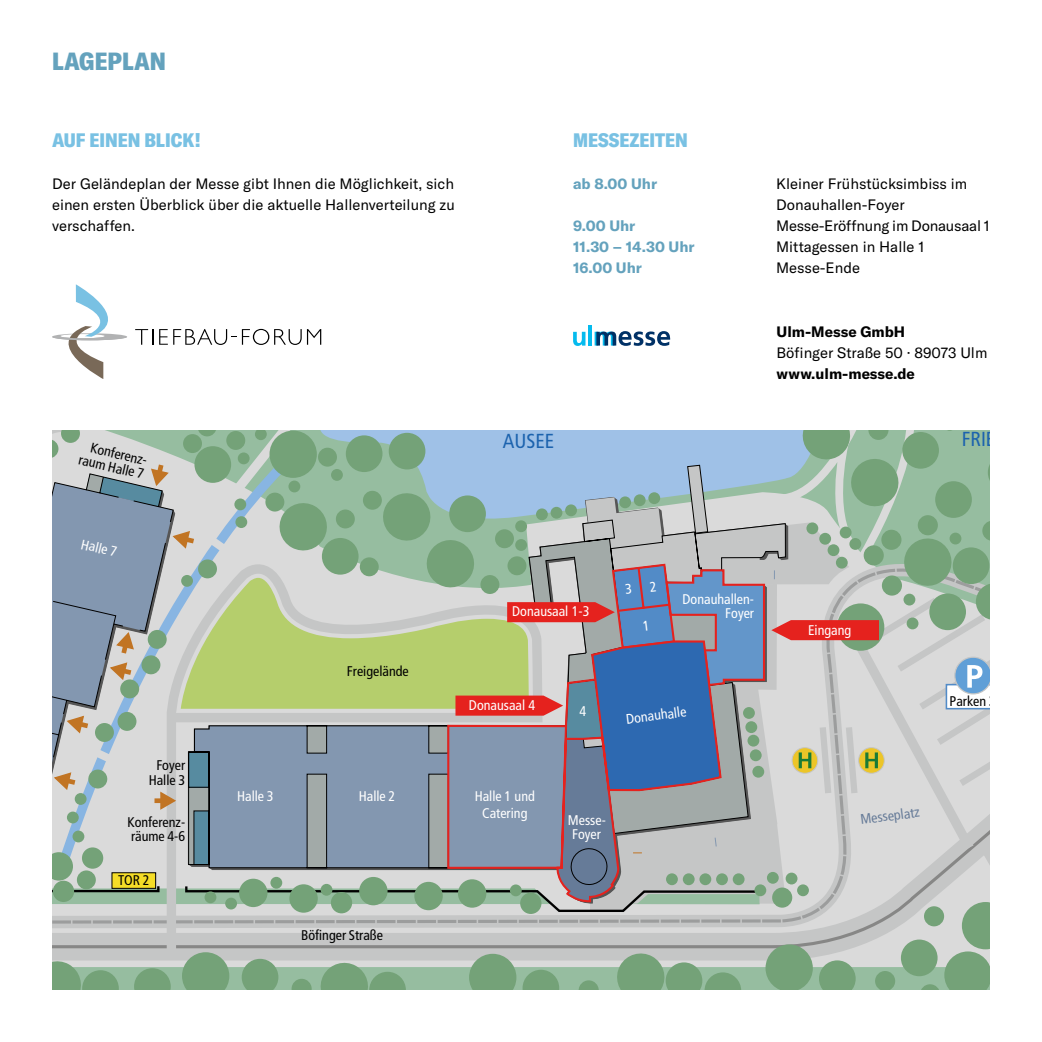
<style>
.page{position:relative;width:1042px;height:1042px;background:#fff}
.page>*{position:absolute;margin:0;border:0;box-sizing:border-box;transform-origin:0 0}
.t1{font:900 condensed 24.5px "GT America";color:#64a2bd}
.t2{font:condensed 20.3px "Frutiger LT Std";color:#1c63ae}
.t3{font:900 condensed 19.25px "GT America";color:#79c1e3}
.t4{font:14.88px/21px "GT America";color:#000;text-align:justify}
.t5{font:700 14.88px "GT America";color:#64a2bd}
.t6{font:700 14.88px "GT America";color:#000}
.t7{font:condensed 14px/14px "Frutiger LT Std";color:#fff}
.t8{font:condensed 14px/14px "Frutiger LT Std";color:#000;text-align:center}
.t9{font:condensed 14px "Frutiger LT Std";color:#667b98}
.s1{font-weight:900}
</style>
<div class="page">
<svg style="left:52px;top:284px;width:101px;height:95px"></svg>
<svg style="left:159px;top:329px;width:162px;height:16px"></svg>
<svg style="left:573px;top:332px;width:12px;height:14px"></svg>
<hr style="left:588px;top:325px;width:4px;height:21px;background:#05bbee">
<svg style="left:594px;top:331px;width:76px;height:15px"></svg>
<svg style="left:52px;top:431px;width:938px;height:559px;background:#a5b4b0"></svg>
<h1 class="t1" style="left:52px;top:45px;width:115px">LAGEPLAN</h1>
<p class="t3" style="left:52px;top:128px;width:150px">AUF EINEN BLICK!</p>
<p class="t4" style="left:52px;top:173px;width:404px">Der Geländeplan der Messe gibt Ihnen die Möglichkeit, sich einen ersten Überblick über die aktuelle Hallenverteilung zu verschaffen.</p>
<p class="t8" style="left:84px;top:439px;width:71px;text-align:right;rotate:13deg">Konferenz&shy;raum Halle 7</p>
<p class="t3" style="left:573px;top:128px;width:116px">MESSEZEITEN</p>
<p class="t5" style="left:573px;top:174px;width:86px">ab 8.00 Uhr</p>
<p class="t4" style="left:776px;top:173px;width:193px">Kleiner Frühstücksimbiss im<br>Donauhallen-Foyer</p>
<p class="t5" style="left:573px;top:216px;width:64px">9.00 Uhr</p>
<p class="t4" style="left:776px;top:215px;width:215px">Messe-Eröffnung im Donausaal 1</p>
<p class="t5" style="left:573px;top:237px;width:123px">11.30 – 14.30 Uhr</p>
<p class="t4" style="left:776px;top:236px;width:150px">Mittagessen in Halle 1</p>
<p class="t5" style="left:573px;top:258px;width:70px">16.00 Uhr</p>
<p class="t4" style="left:776px;top:257px;width:85px">Messe-Ende</p>
<p class="t6" style="left:776px;top:322px;width:130px">Ulm-Messe GmbH</p>
<p class="t4" style="left:776px;top:342px;width:212px">Böfinger Straße 50 · 89073 Ulm</p>
<p class="t6" style="left:776px;top:364px;width:140px">www.ulm-messe.de</p>
<h2 class="t2" style="left:503px;top:429px;width:53px">AUSEE</h2>
<p class="t7" style="left:83px;top:537px;width:38px;rotate:13deg">Halle 7</p>
<p class="t8" style="left:149px;top:759px;width:38px">Foyer<br>Halle 3</p>
<p class="t8" style="left:127px;top:815px;width:59px;text-align:left">Konferenz&shy;räume 4-6</p>
<p class="t8" style="left:118px;top:873px;width:33px">TOR 2</p>
<p class="t8" style="left:347px;top:664px;width:63px">Freigelände</p>
<p class="t7" style="left:237px;top:789px;width:38px">Halle 3</p>
<p class="t7" style="left:359px;top:789px;width:38px">Halle 2</p>
<p class="t8" style="left:301px;top:928px;width:83px">Böfinger Straße</p>
<p class="t7" style="left:512px;top:604px;width:79px">Donausaal 1-3</p>
<p class="t7" style="left:469px;top:698px;width:68px">Donausaal 4</p>
<p class="t7" style="left:579px;top:704px;width:8px">4</p>
<p class="t7" style="left:682px;top:592px;width:73px;text-align:right">Donauhallen-<br>Foyer</p>
<p class="t7" style="left:625px;top:712px;width:62px;rotate:-7deg">Donauhalle</p>
<p class="t7" style="left:808px;top:623px;width:45px">Eingang</p>
<p class="t7" style="left:475px;top:788px;width:62px;line-height:16.8px;text-align:center">Halle 1 und<br>Catering</p>
<p class="t7" style="left:568px;top:813px;width:39px">Messe-<br>Foyer</p>
<p class="t9" style="left:859px;top:811px;width:61px;rotate:-7deg">Messeplatz</p>
<p class="t8" style="left:949px;top:694px;width:48px">Parken <span class="s1">3</span></p>
</div>
